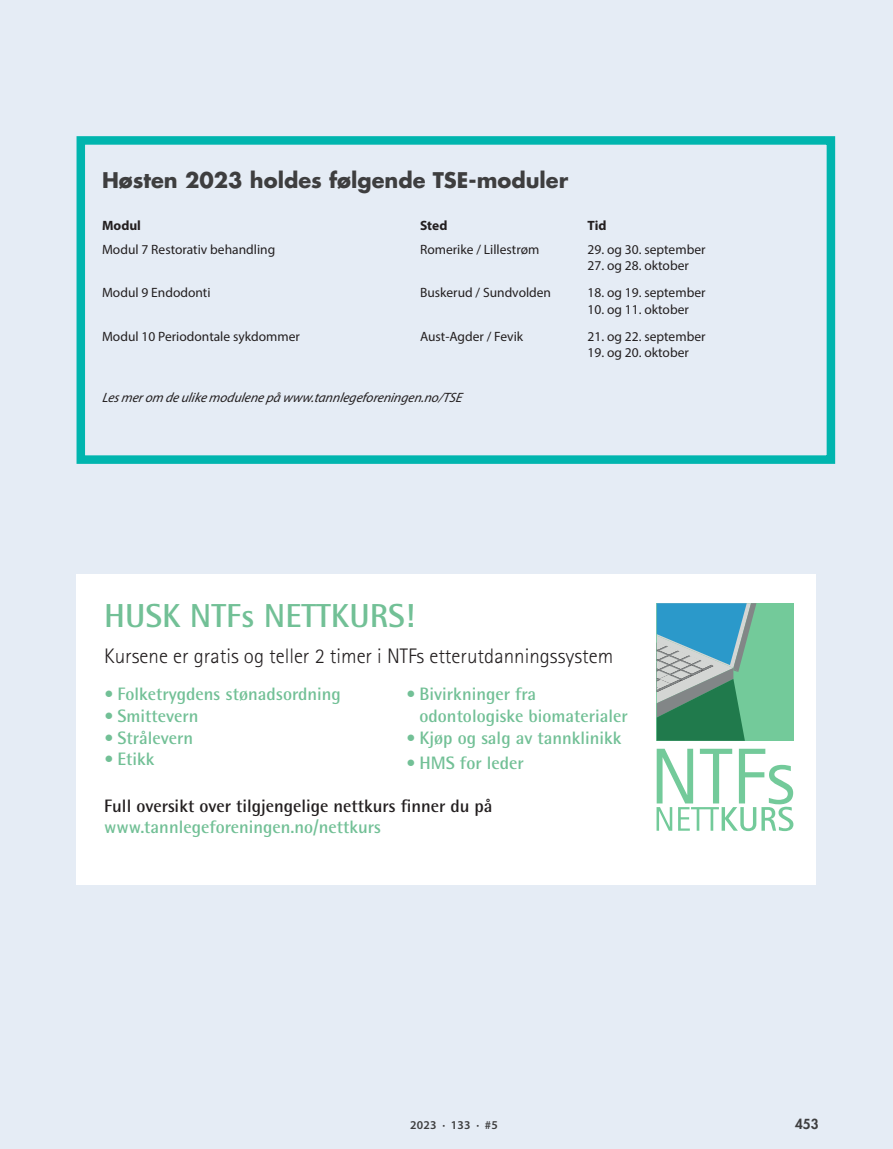
<style>
.page{position:relative;width:893px;height:1149px;background:#fff}
.page>*{position:absolute;margin:0;border:0;box-sizing:border-box;transform-origin:0 0}
.t1{font:700 33.3px "Rotis Semi Sans Std";color:#72c096}
.t2{font:300 21px "Rotis Sans Serif Std";color:#231f20}
.t3{font:700 21px "Futura Std";color:#3e3e3f}
.t4{font:700 18px/21.6px "Rotis Semi Sans Std";color:#72c096}
.t5{font:700 18px "Rotis Semi Sans Std";color:#231f20}
.t6{font:13.5px "Myriad Pro";color:#231f20}
.t7{font:italic 13.5px "Myriad Pro";color:#231f20}
.t8{font:700 13.5px "Myriad Pro";color:#231f20}
.t9{font:800 13.5px "Futura Std";color:#3e3e3f}
.t10{font:600 12px "Myriad Pro";letter-spacing:.02em;color:#3e3e3f}
</style>
<div class="page">
<div style="left:0;top:0;width:893px;height:1148px;background:#e5ecf5"></div>
<div style="left:77px;top:136px;width:758px;height:327px;border:9px solid #00b5ae"></div>
<div style="left:76px;top:574px;width:740px;height:310px;background:#fff"></div>
<div style="left:657px;top:603px;width:137px;height:137px;background:#73ca9a"></div>
<svg style="left:657px;top:603px;width:99px;height:137px;background:#5b9f9b"></svg>
<svg style="left:656px;top:748px;width:137px;height:82px"></svg>
<svg style="left:815px;top:883px;width:11px;height:11px"></svg>
<h2 class="t3" style="left:102px;top:166px;width:468px">Høsten 2023 holdes følgende TSE-moduler</h2>
<p class="t8" style="left:102px;top:216px;width:40px">Modul</p>
<p class="t8" style="left:420px;top:216px;width:29px">Sted</p>
<p class="t8" style="left:588px;top:216px;width:20px">Tid</p>
<p class="t6" style="left:102px;top:241px;width:175px">Modul 7 Restorativ behandling</p>
<p class="t6" style="left:420px;top:241px;width:121px">Romerike / Lillestrøm</p>
<p class="t6" style="left:588px;top:241px;width:119px">29. og 30. september</p>
<p class="t6" style="left:588px;top:257px;width:103px">27. og 28. oktober</p>
<p class="t6" style="left:102px;top:284px;width:110px">Modul 9 Endodonti</p>
<p class="t6" style="left:420px;top:284px;width:133px">Buskerud / Sundvolden</p>
<p class="t6" style="left:588px;top:284px;width:119px">18. og 19. september</p>
<p class="t6" style="left:588px;top:301px;width:103px">10. og 11. oktober</p>
<p class="t6" style="left:102px;top:328px;width:199px">Modul 10 Periodontale sykdommer</p>
<p class="t6" style="left:420px;top:328px;width:105px">Aust-Agder / Fevik</p>
<p class="t6" style="left:588px;top:328px;width:119px">21. og 22. september</p>
<p class="t6" style="left:588px;top:344px;width:103px">19. og 20. oktober</p>
<p class="t7" style="left:102px;top:389px;width:364px">Lesmerom de ulike modulene på www.tannlegeforeningen.no/TSE</p>
<h1 class="t1" style="left:104px;top:595px;width:312px">HUSK NTFs NETTKURS!</h1>
<h2 class="t2" style="left:104px;top:644px;width:511px">Kursene er gratis og teller 2 timer i NTFs etterutdanningssystem</h2>
<h3 class="t4" style="left:104px;top:683px;width:238px">• Folketrygdens stønadsordning</h3>
<h3 class="t4" style="left:104px;top:704px;width:96px">• Smittevern</h3>
<h3 class="t4" style="left:104px;top:726px;width:91px">• Strålevern</h3>
<h3 class="t4" style="left:104px;top:747px;width:52px">• Etikk</h3>
<h3 class="t4" style="left:420px;top:683px;width:210px;text-indent:-13px">• Bivirkninger fra odontologiske biomaterialer</h3>
<h3 class="t4" style="left:406px;top:726px;width:217px">• Kjøp og salg av tannklinikk</h3>
<h3 class="t4" style="left:406px;top:751px;width:119px">• HMS for leder</h3>
<h3 class="t5" style="left:104px;top:794px;width:390px">Full oversikt over tilgjengelige nettkurs finner du på</h3>
<h3 class="t4" style="left:104px;top:815px;width:278px">www.tannlegeforeningen.no/nettkurs</h3>
<p class="t10" style="left:410px;top:1117px;width:89px">2023 · 133 · #5</p>
<p class="t9" style="left:795px;top:1115px;width:25px">453</p>
</div>
